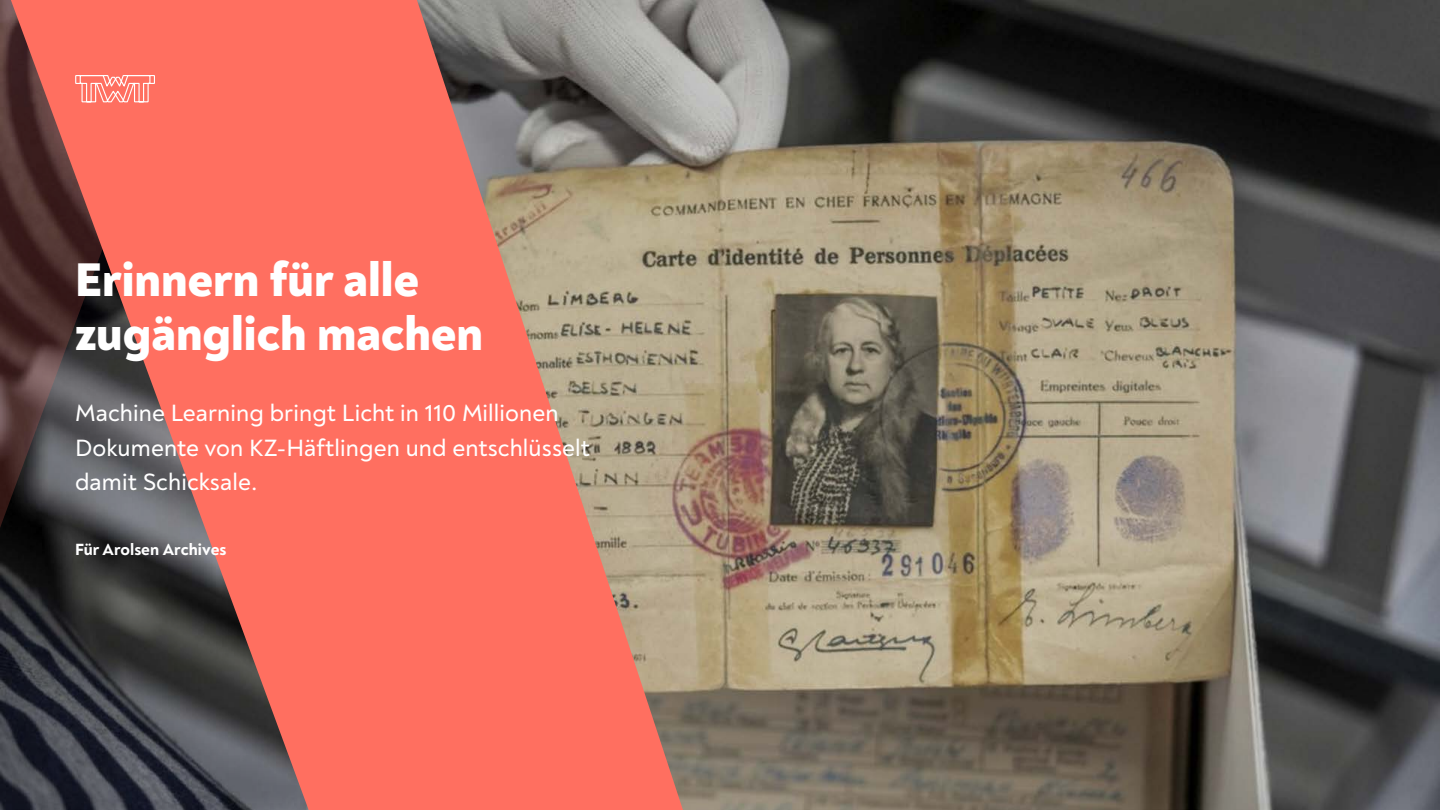
<style>
.page{position:relative;width:1440px;height:810px;background:#fff}
.page>*{position:absolute;margin:0;border:0;box-sizing:border-box;transform-origin:0 0}
.t1{font:800 48px/54px "Noah Text";color:#fff}
.t2{font:500 24px/34.5px "Noah Text";letter-spacing:.005em;color:#fff}
.t3{font:800 16.5px "Noah Text";color:#fff}
</style>
<div class="page">
<img style="left:683px;top:0;width:757px;height:810px">
<svg style="left:194px;top:0;width:489px;height:810px;background:#db7768"></svg>
<svg style="left:0;top:0;width:194px;height:810px;background:#774a48"></svg>
<svg style="left:75px;top:74px;width:81px;height:29px;background:#ff9388"></svg>
<h1 class="t1" style="left:75px;top:252px;width:410px">Erinnern für alle zugänglich machen</h1>
<p class="t2" style="left:75px;top:396px;width:516px">Machine Learning bringt Licht in 110 Millionen<br>Dokumente von KZ-Häftlingen und entschlüsselt damit Schicksale.</p>
<p class="t3" style="left:75px;top:539px;width:153px">Für Arolsen Archives</p>
</div>
